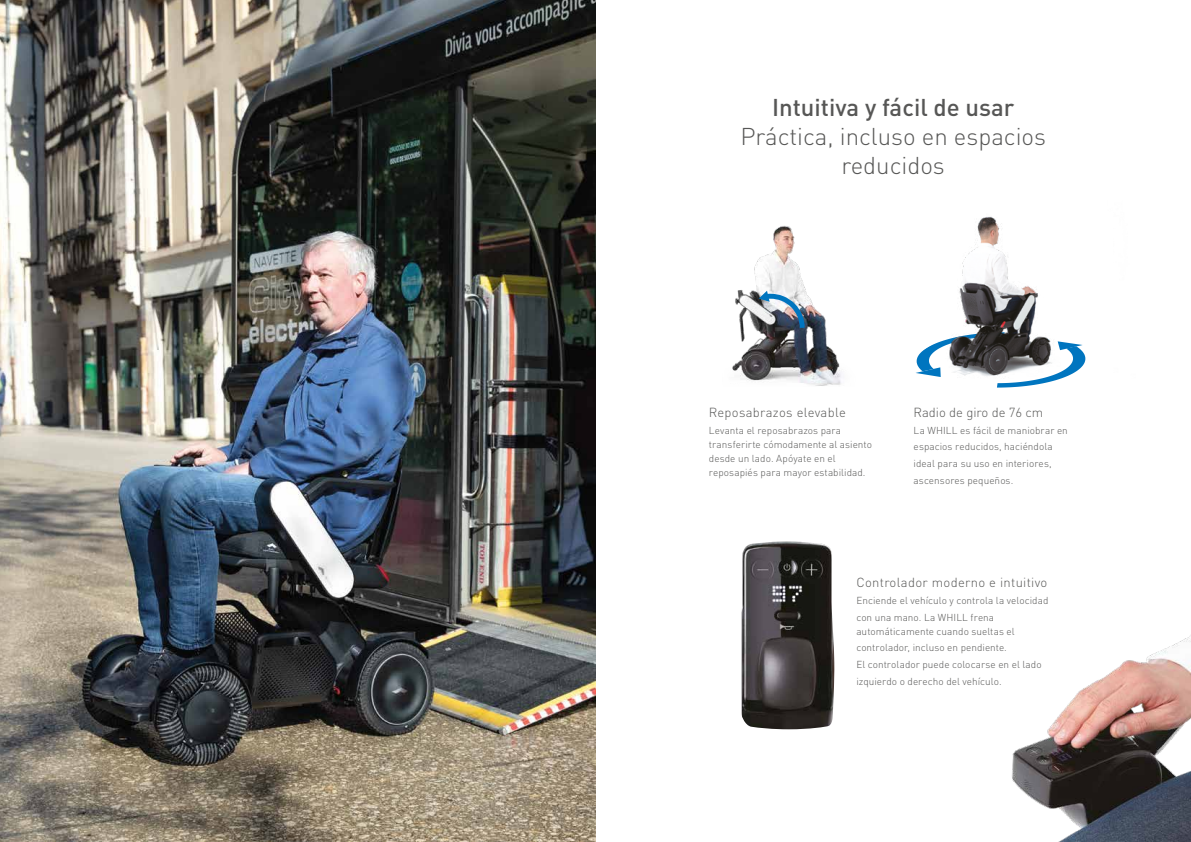
<style>
.page{position:relative;width:1191px;height:842px;background:#fff}
.page>*{position:absolute;margin:0;border:0;box-sizing:border-box;transform-origin:0 0}
.t1{font:300 24px/28.8px "DIN Pro";color:#575756;text-align:center}
.t2{font:500 24px "DIN Pro";color:#575756}
.t3{font:300 13px "DIN Pro";letter-spacing:.025em;color:#575756}
.t4{font:300 13px "DIN Pro";color:#575756}
.t5{font:300 10px/16.8px "DIN Pro";letter-spacing:.005em;color:#575756}
</style>
<div class="page">
<img style="left:741px;top:541px;width:93px;height:188px">
<img style="left:1012px;top:635px;width:179px;height:207px">
<img style="left:0;top:0;width:595px;height:842px">
<img style="left:732px;top:225px;width:109px;height:161px">
<svg style="left:758px;top:291px;width:50px;height:42px"></svg>
<img style="left:959px;top:216px;width:127px;height:145px">
<svg style="left:915px;top:332px;width:170px;height:56px"></svg>
<h1 class="t2" style="left:772px;top:88px;width:244px">Intuitiva y fácil de usar</h1>
<h1 class="t1" style="left:740px;top:120px;width:307px">Práctica, incluso en espacios reducidos</h1>
<h2 class="t3" style="left:709px;top:402px;width:138px">Reposabrazos elevable</h2>
<p class="t5" style="left:709px;top:422px;width:164px;line-height:14px">Levanta el reposabrazos para transferirte cómodamente al asiento desde un lado. Apóyate en el reposapiés para mayor estabilidad.</p>
<h2 class="t4" style="left:913px;top:402px;width:131px">Radio de giro de 76 cm</h2>
<p class="t5" style="left:913px;top:421px;width:156px">La WHILL es fácil de maniobrar en espacios reducidos, haciéndola ideal para su uso en interiores, ascensores pequeños.</p>
<h2 class="t3" style="left:856px;top:572px;width:193px">Controlador moderno e intuitivo</h2>
<p class="t5" style="left:856px;top:591px;width:194px">Enciende el vehículo y controla la velocidad con una mano. La WHILL frena</p>
<p class="t5" style="left:856px;top:622px;width:187px">automáticamente cuando sueltas el controlador, incluso en pendiente.<br>El controlador puede colocarse en el lado izquierdo o derecho del vehículo.</p>
</div>
